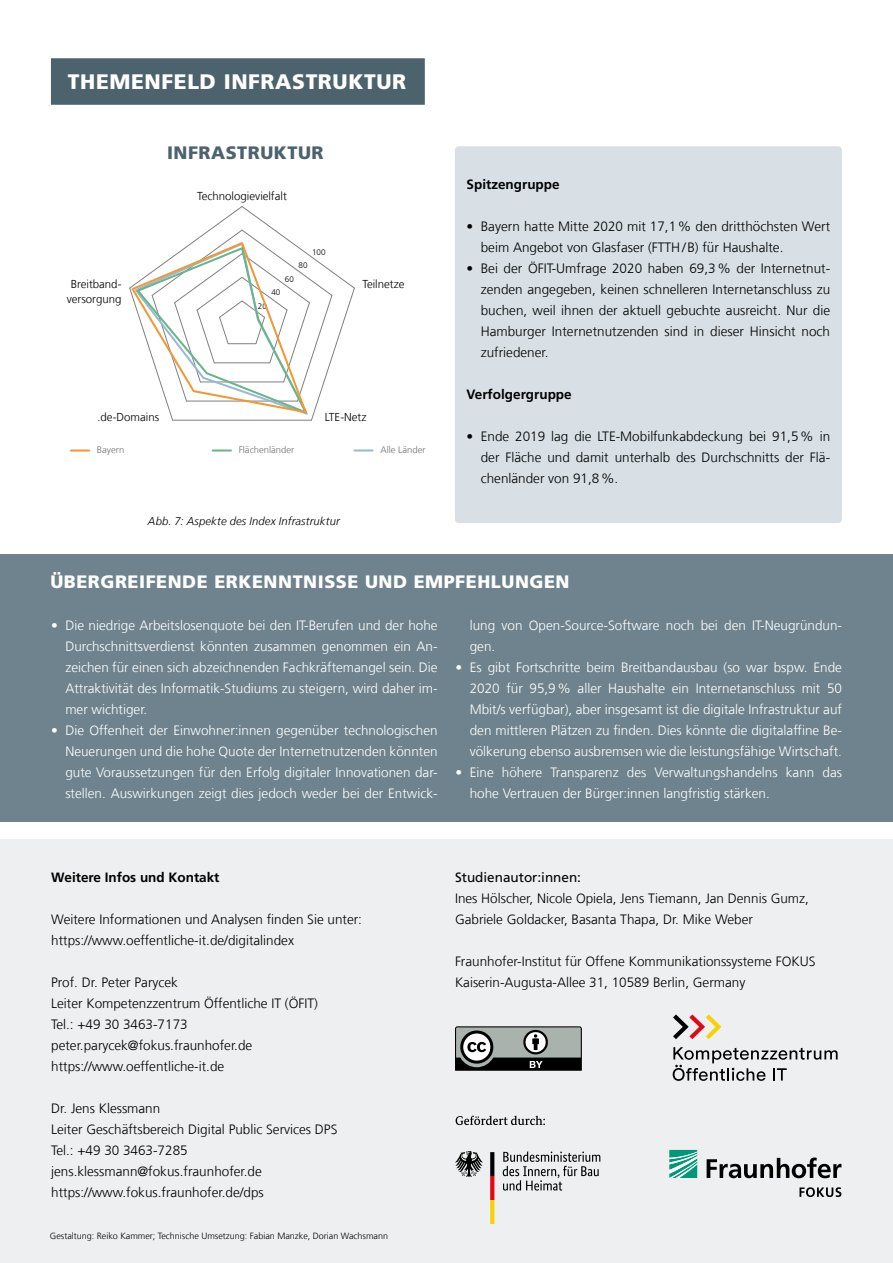
<style>
.page{position:relative;width:893px;height:1263px;background:#fff}
.page>*{position:absolute;margin:0;border:0;box-sizing:border-box;transform-origin:0 0}
.t1{font:900 21px "Frutiger LT Com";letter-spacing:.03em;color:#fff}
.t2{font:900 18px "Frutiger LT Com";letter-spacing:.03em;color:#fff}
.t3{font:900 18px "Frutiger LT Com";letter-spacing:.03em;color:#4c626c}
.t4{font:300 13.5px/21px "Frutiger LT Com";color:#000}
.t5{font:300 13.5px/21px "Frutiger LT Com";color:#fff;text-align:justify}
.t6{font:700 13.5px "Frutiger LT Com";color:#000}
.t7{font:13.5px "Frutiger LT Com";color:#000}
.t8{font:300 11.55px/14.9px "Frutiger LT Com";color:#000;text-align:center}
.t9{font:italic 300 11.25px "Frutiger LT Com";letter-spacing:.01em;color:#000}
.t10{font:300 9.45px "Frutiger LT Com";color:#737373}
.t11{font:300 9px "Frutiger LT Com";color:#000}
.t12{font:300 8.1px "Frutiger LT Com";color:#000}
</style>
<div class="page">
<div style="left:0;top:554px;width:893px;height:267px;background:#6e838d"></div>
<div style="left:0;top:840px;width:893px;height:423px;background:#eeeff0"></div>
<svg style="left:669px;top:1150px;width:28px;height:28px"></svg>
<svg style="left:707px;top:1157px;width:134px;height:21px"></svg>
<svg style="left:799px;top:1187px;width:42px;height:10px"></svg>
<svg style="left:455px;top:1026px;width:127px;height:45px;background:#747876"></svg>
<svg style="left:673px;top:1047px;width:165px;height:34px"></svg>
<svg style="left:673px;top:1014px;width:48px;height:25px"></svg>
<svg style="left:456px;top:1116px;width:89px;height:9px"></svg>
<svg style="left:490px;top:1152px;width:4px;height:72px"></svg>
<svg style="left:503px;top:1151px;width:97px;height:39px"></svg>
<svg style="left:455px;top:1151px;width:28px;height:26px"></svg>
<svg style="left:129px;top:206px;width:226px;height:215px"></svg>
<hr style="left:70px;top:449px;width:20px;height:2px;background:#f29733">
<hr style="left:212px;top:449px;width:20px;height:2px;background:#66b58b">
<hr style="left:353px;top:449px;width:21px;height:2px;background:#99b8d3">
<div style="left:459px;top:150px;width:379px;height:369px;background:#d8e0e5"></div>
<div style="left:455px;top:146px;width:387px;height:377px;border:8px solid #d8e0e5"></div>
<div style="left:51px;top:58px;width:374px;height:47px;background:#4c626c"></div>
<h1 class="t1" style="left:68px;top:69px;width:340px">THEMENFELD INFRASTRUKTUR</h1>
<h2 class="t3" style="left:167px;top:142px;width:158px">INFRASTRUKTUR</h2>
<p class="t8" style="left:67px;top:276px;width:56px">Breitband&shy;versorgung</p>
<p class="t8" style="left:197px;top:189px;width:91px">Technologievielfalt</p>
<p class="t12" style="left:312px;top:247px;width:15px">100</p>
<p class="t12" style="left:298px;top:261px;width:11px">80</p>
<p class="t12" style="left:285px;top:274px;width:11px">60</p>
<p class="t12" style="left:271px;top:288px;width:11px">40</p>
<p class="t12" style="left:258px;top:301px;width:11px">20</p>
<p class="t8" style="left:363px;top:276px;width:44px">Teilnetze</p>
<p class="t8" style="left:97px;top:410px;width:63px">.de-Domains</p>
<p class="t8" style="left:325px;top:410px;width:43px">LTE-Netz</p>
<p class="t10" style="left:97px;top:444px;width:29px">Bayern</p>
<p class="t10" style="left:239px;top:444px;width:57px">Flächenländer</p>
<p class="t10" style="left:380px;top:444px;width:47px">Alle Länder</p>
<p class="t9" style="left:148px;top:514px;width:193px">Abb. 7: Aspekte des Index Infrastruktur</p>
<p class="t6" style="left:467px;top:176px;width:95px">Spitzengruppe</p>
<p class="t4" style="left:481px;top:216px;width:351px;text-indent:-14px">• Bayern hatte Mitte 2020 mit 17,1% den dritthöchsten Wert beim Angebot von Glasfaser (FTTH/B) für Haushalte.</p>
<p class="t4" style="left:481px;top:258px;width:351px;text-align:justify;text-indent:-14px">• Bei der ÖFIT-Umfrage 2020 haben 69,3% der Internetnut&shy;zenden angegeben, keinen schnelleren Internetanschluss zu buchen, weil ihnen der aktuell gebuchte ausreicht. Nur die Hamburger Internetnutzenden sind in dieser Hinsicht noch zufriedener.</p>
<p class="t6" style="left:467px;top:386px;width:107px">Verfolgergruppe</p>
<p class="t4" style="left:481px;top:426px;width:351px;text-align:justify;text-indent:-14px">• Ende 2019 lag die LTE-Mobilfunkabdeckung bei 91,5% in der Fläche und damit unterhalb des Durchschnitts der Flä&shy;chenländer von 91,8%.</p>
<h2 class="t2" style="left:50px;top:571px;width:521px">ÜBERGREIFENDE ERKENNTNISSE UND EMPFEHLUNGEN</h2>
<p class="t5" style="left:65px;top:615px;width:374px;text-indent:-14px">• Die niedrige Arbeitslosenquote bei den IT-Berufen und der hohe Durchschnittsverdienst könnten zusammen genommen ein An&shy;zeichen für einen sich abzeichnenden Fachkräftemangel sein. Die Attraktivität des Informatik-Studiums zu steigern, wird daher im&shy;mer wichtiger.</p>
<p class="t5" style="left:65px;top:720px;width:374px;text-indent:-14px">• Die Offenheit der Einwohner:innen gegenüber technologischen Neuerungen und die hohe Quote der Internetnutzenden könnten gute Voraussetzungen für den Erfolg digitaler Innovationen dar&shy;stellen. Auswirkungen zeigt dies jedoch weder bei der Entwick-</p>
<p class="t5" style="left:470px;top:615px;width:374px">lung von Open-Source-Software noch bei den IT-Neugründun&shy;gen.</p>
<p class="t5" style="left:470px;top:657px;width:374px;text-indent:-14px">• Es gibt Fortschritte beim Breitbandausbau (so war bspw. Ende 2020 für 95,9% aller Haushalte ein Internetanschluss mit 50<br>Mbit/s verfügbar), aber insgesamt ist die digitale Infrastruktur auf den mittleren Plätzen zu finden. Dies könnte die digitalaffine Be&shy;völkerung ebenso ausbremsen wie die leistungsfähige Wirtschaft.</p>
<p class="t5" style="left:470px;top:762px;width:374px;text-indent:-14px">• Eine höhere Transparenz des Verwaltungshandelns kann das hohe Vertrauen der Bürger:innen langfristig stärken.</p>
<p class="t6" style="left:51px;top:869px;width:170px">Weitere Infos und Kontakt</p>
<p class="t4" style="left:51px;top:909px;width:312px">Weitere Informationen und Analysen finden Sie unter: https://www.oeffentliche-it.de/digitalindex</p>
<p class="t4" style="left:51px;top:972px;width:268px">Prof. Dr. Peter Parycek<br>Leiter Kompetenzzentrum Öffentliche IT (ÖFIT)<br>Tel.: +49 30 3463-7173 peter.parycek@fokus.fraunhofer.de https://www.oeffentliche-it.de</p>
<p class="t4" style="left:51px;top:1098px;width:288px">Dr. Jens Klessmann<br>Leiter Geschäftsbereich Digital Public Services DPS Tel.: +49 30 3463-7285 jens.klessmann@fokus.fraunhofer.de https://www.fokus.fraunhofer.de/dps</p>
<p class="t11" style="left:50px;top:1230px;width:340px">Gestaltung: Reiko Kammer; Technische Umsetzung: Fabian Manzke, Dorian Wachsmann</p>
<p class="t7" style="left:455px;top:869px;width:128px">Studienautor:innen:</p>
<p class="t4" style="left:455px;top:888px;width:355px">Ines Hölscher, Nicole Opiela, Jens Tiemann, Jan Dennis Gumz,<br>Gabriele Goldacker, Basanta Thapa, Dr. Mike Weber</p>
<p class="t4" style="left:455px;top:951px;width:362px">Fraunhofer-Institut für Offene Kommunikationssysteme FOKUS<br>Kaiserin-Augusta-Allee 31, 10589 Berlin, Germany</p>
</div>
